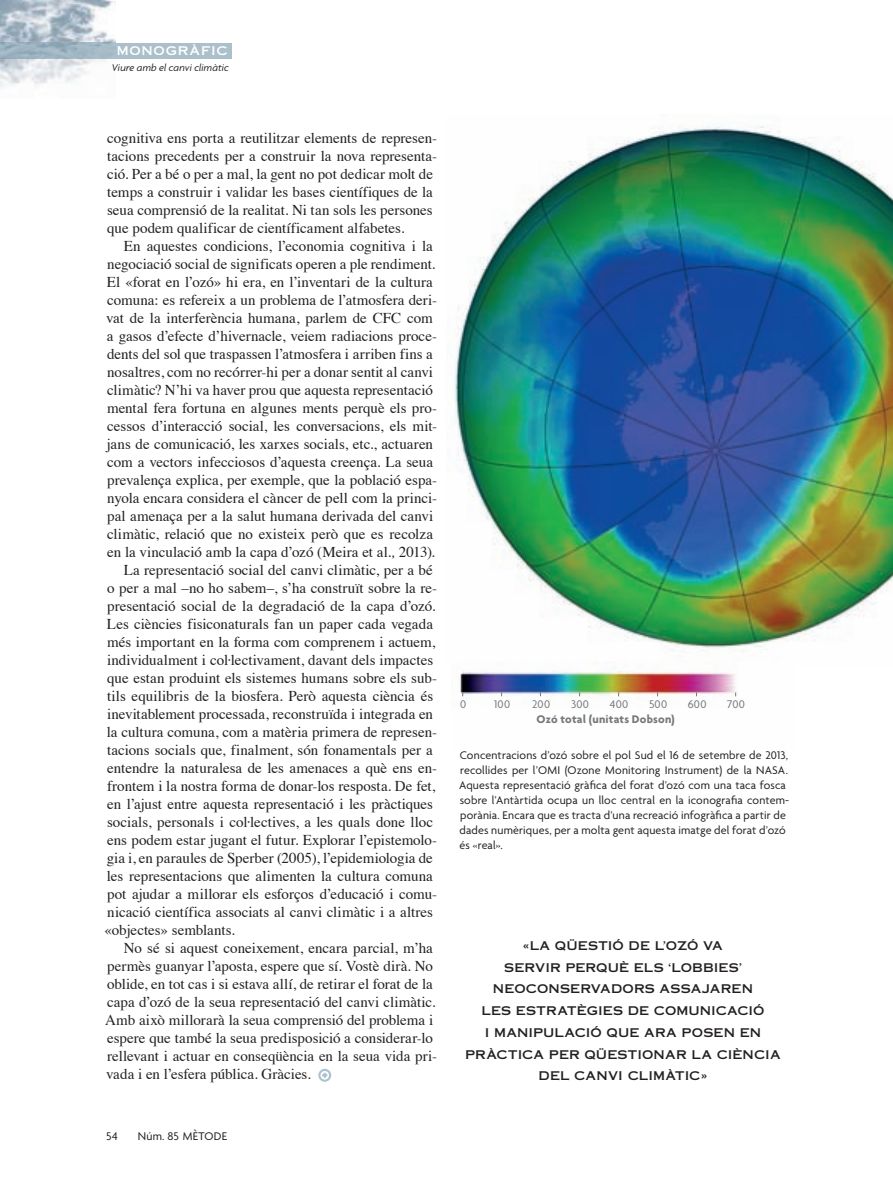
<style>
.page{position:relative;width:893px;height:1191px;background:#fff}
.page>*{position:absolute;margin:0;border:0;box-sizing:border-box;transform-origin:0 0}
.t1{font:15px/18px "Times";color:#231f20}
.t2{font:12px/15px "Agenda";letter-spacing:.015em;color:#231f20}
.t3{font:12px/21.8px "Copperplate Thirty One AB";letter-spacing:.01em;color:#231f20;text-align:center}
.t4{font:700 12px "Agenda";letter-spacing:.015em;color:#76787b}
.t5{font:12px "Agenda";letter-spacing:.03em;color:#76787b}
.t6{font:12px "Copperplate Thirty One AB";letter-spacing:.06em;color:#fff}
.t7{font:italic 10.5px "Agenda";letter-spacing:.01em;color:#231f20}
.s1{font-style:italic}
</style>
<div class="page">
<img style="left:0;top:0;width:115px;height:89px">
<div style="left:0;top:43px;width:232px;height:15px;background:#acc0cb"></div>
<div style="left:318px;top:1068px;width:13px;height:13px;border:2px solid #acc2ce;border-radius:50%"></div>
<svg style="left:322px;top:1072px;width:6px;height:6px"></svg>
<img style="left:454px;top:125px;width:439px;height:527px">
<img style="left:460px;top:666px;width:277px;height:31px">
<img style="left:0;top:43px;width:111px;height:15px">
<p class="t6" style="left:117px;top:44px;width:113px">MONOGRÀFIC</p>
<p class="t7" style="left:112px;top:63px;width:119px">Viure amb el canvi climàtic</p>
<p class="t1" style="left:107px;top:130px;width:332px">cognitiva ens porta a reutilitzar elements de represen&shy;tacions precedents per a construir la nova representa&shy;ció. Per a bé o per a mal, la gent no pot dedicar molt de temps a construir i validar les bases científiques de la seua comprensió de la realitat. Ni tan sols les persones que podem qualificar de científicament alfabetes.</p>
<p class="t1" style="left:124px;top:238px;width:311px">En aquestes condicions, l’economia cognitiva i la</p>
<p class="t1" style="left:107px;top:256px;width:330px">negociació social de significats operen a ple rendiment.</p>
<p class="t1" style="left:107px;top:274px;width:327px">El «forat en l’ozó» hi era, en l’inventari de la cultura</p>
<p class="t1" style="left:107px;top:292px;width:332px">comuna: es refereix a un problema de l’atmosfera deri-</p>
<p class="t1" style="left:106px;top:310px;width:328px">vat de la interferència humana, parlem de CFC com</p>
<p class="t1" style="left:107px;top:328px;width:332px">a gasos d’efecte d’hivernacle, veiem radiacions proce-</p>
<p class="t1" style="left:107px;top:346px;width:327px">dents del sol que traspassen l’atmosfera i arriben fins a</p>
<p class="t1" style="left:107px;top:364px;width:327px">nosaltres, com no recórrer-hi per a donar sentit al canvi</p>
<p class="t1" style="left:107px;top:382px;width:327px">climàtic? N’hi va haver prou que aquesta representació</p>
<p class="t1" style="left:107px;top:400px;width:332px">mental fera fortuna en algunes ments perquè els pro-</p>
<p class="t1" style="left:107px;top:418px;width:332px">cessos d’interacció social, les conversacions, els mit-</p>
<p class="t1" style="left:107px;top:436px;width:328px">jans de comunicació, les xarxes socials, etc., actuaren</p>
<p class="t1" style="left:107px;top:454px;width:327px">com a vectors infecciosos d’aquesta creença. La seua</p>
<p class="t1" style="left:107px;top:472px;width:331px">prevalença explica, per exemple, que la població espa-</p>
<p class="t1" style="left:107px;top:490px;width:331px">nyola encara considera el càncer de pell com la princi-</p>
<p class="t1" style="left:107px;top:508px;width:327px">pal amenaça per a la salut humana derivada del canvi</p>
<p class="t1" style="left:107px;top:526px;width:327px">climàtic, relació que no existeix però que es recolza</p>
<p class="t1" style="left:107px;top:544px;width:329px">en la vinculació amb la capa d’ozó (Meira et al<span class="s1">.,</span> 2013).</p>
<p class="t1" style="left:124px;top:562px;width:311px">La representació social del canvi climàtic, per a bé</p>
<p class="t1" style="left:107px;top:580px;width:332px">o per a mal –no ho sabem–, s’ha construït sobre la re-</p>
<p class="t1" style="left:107px;top:598px;width:330px">presentació social de la degradació de la capa d’ozó.</p>
<p class="t1" style="left:107px;top:616px;width:328px">Les ciències fisiconaturals fan un paper cada vegada</p>
<p class="t1" style="left:107px;top:634px;width:330px">més important en la forma com comprenem i actuem,</p>
<p class="t1" style="left:107px;top:652px;width:328px">individualment i col·lectivament, davant dels impactes</p>
<p class="t1" style="left:107px;top:670px;width:331px">que estan produint els sistemes humans sobre els sub-</p>
<p class="t1" style="left:107px;top:688px;width:328px">tils equilibris de la biosfera. Però aquesta ciència és</p>
<p class="t1" style="left:107px;top:706px;width:328px">inevitablement processada, reconstruïda i integrada en</p>
<p class="t1" style="left:107px;top:724px;width:332px">la cultura comuna, com a matèria primera de represen-</p>
<p class="t1" style="left:107px;top:742px;width:327px">tacions socials que, finalment, són fonamentals per a</p>
<p class="t1" style="left:107px;top:760px;width:332px">entendre la naturalesa de les amenaces a què ens en-</p>
<p class="t1" style="left:107px;top:778px;width:330px">frontem i la nostra forma de donar-los resposta. De fet,</p>
<p class="t1" style="left:107px;top:796px;width:327px">en l’ajust entre aquesta representació i les pràctiques</p>
<p class="t1" style="left:107px;top:814px;width:328px">socials, personals i col·lectives, a les quals done lloc</p>
<p class="t1" style="left:107px;top:832px;width:332px">ens podem estar jugant el futur. Explorar l’epistemolo-</p>
<p class="t1" style="left:107px;top:850px;width:328px">gia i, en paraules de Sperber (2005), l’epidemiologia de</p>
<p class="t1" style="left:107px;top:868px;width:328px">les representacions que alimenten la cultura comuna</p>
<p class="t1" style="left:107px;top:886px;width:331px">pot ajudar a millorar els esforços d’educació i comu-</p>
<p class="t1" style="left:107px;top:904px;width:327px">nicació científica associats al canvi climàtic i a altres</p>
<p class="t1" style="left:104px;top:922px;width:132px">«objectes» semblants.</p>
<p class="t1" style="left:124px;top:940px;width:310px">No sé si aquest coneixement, encara parcial, m’ha</p>
<p class="t1" style="left:107px;top:958px;width:327px">permès guanyar l’aposta, espere que sí. Vostè dirà. No</p>
<p class="t1" style="left:107px;top:976px;width:327px">oblide, en tot cas i si estava allí, de retirar el forat de la</p>
<p class="t1" style="left:107px;top:994px;width:330px">capa d’ozó de la seua representació del canvi climàtic.</p>
<p class="t1" style="left:105px;top:1012px;width:330px">Amb això millorarà la seua comprensió del problema i</p>
<p class="t1" style="left:107px;top:1030px;width:327px">espere que també la seua predisposició a considerar-lo</p>
<p class="t1" style="left:107px;top:1048px;width:332px">rellevant i actuar en conseqüència en la seua vida pri-</p>
<p class="t1" style="left:106px;top:1066px;width:206px">vada i en l’esfera pública. Gràcies.</p>
<p class="t2" style="left:106px;top:1129px;width:13px">54</p>
<p class="t2" style="left:138px;top:1129px;width:91px">Núm. 85 MÈTODE</p>
<p class="t5" style="left:460px;top:700px;width:8px">0</p>
<p class="t5" style="left:494px;top:700px;width:18px">100</p>
<p class="t5" style="left:532px;top:700px;width:20px">200</p>
<p class="t5" style="left:571px;top:700px;width:20px">300</p>
<p class="t5" style="left:610px;top:700px;width:20px">400</p>
<p class="t5" style="left:649px;top:700px;width:20px">500</p>
<p class="t5" style="left:688px;top:700px;width:20px">600</p>
<p class="t5" style="left:727px;top:700px;width:19px">700</p>
<p class="t4" style="left:537px;top:715px;width:140px">Ozó total (unitats Dobson)</p>
<p class="t2" style="left:459px;top:748px;width:332px">Concentracions d’ozó sobre el pol Sud el 16 de setembre de 2013, recollides per l’OMI (Ozone Monitoring Instrument) de la NASA.<br>Aquesta representació gràfica del forat d’ozó com una taca fosca sobre l’Antàrtida ocupa un lloc central en la iconografia contem&shy;porània. Encara que es tracta d’una recreació infogràfica a partir de dades numèriques, per a molta gent aquesta imatge del forat d’ozó és «real».</p>
<p class="t3" style="left:465px;top:934px;width:317px">«LA QÜESTIÓ DE L’OZÓ VA<br>SERVIR PERQUÈ ELS ‘LOBBIES’<br>NEOCONSERVADORS ASSAJAREN<br>LES ESTRATÈGIES DE COMUNICACIÓ<br>I MANIPULACIÓ QUE ARA POSEN EN<br>PRÀCTICA PER QÜESTIONAR LA CIÈNCIA<br>DEL CANVI CLIMÀTIC»</p>
</div>
